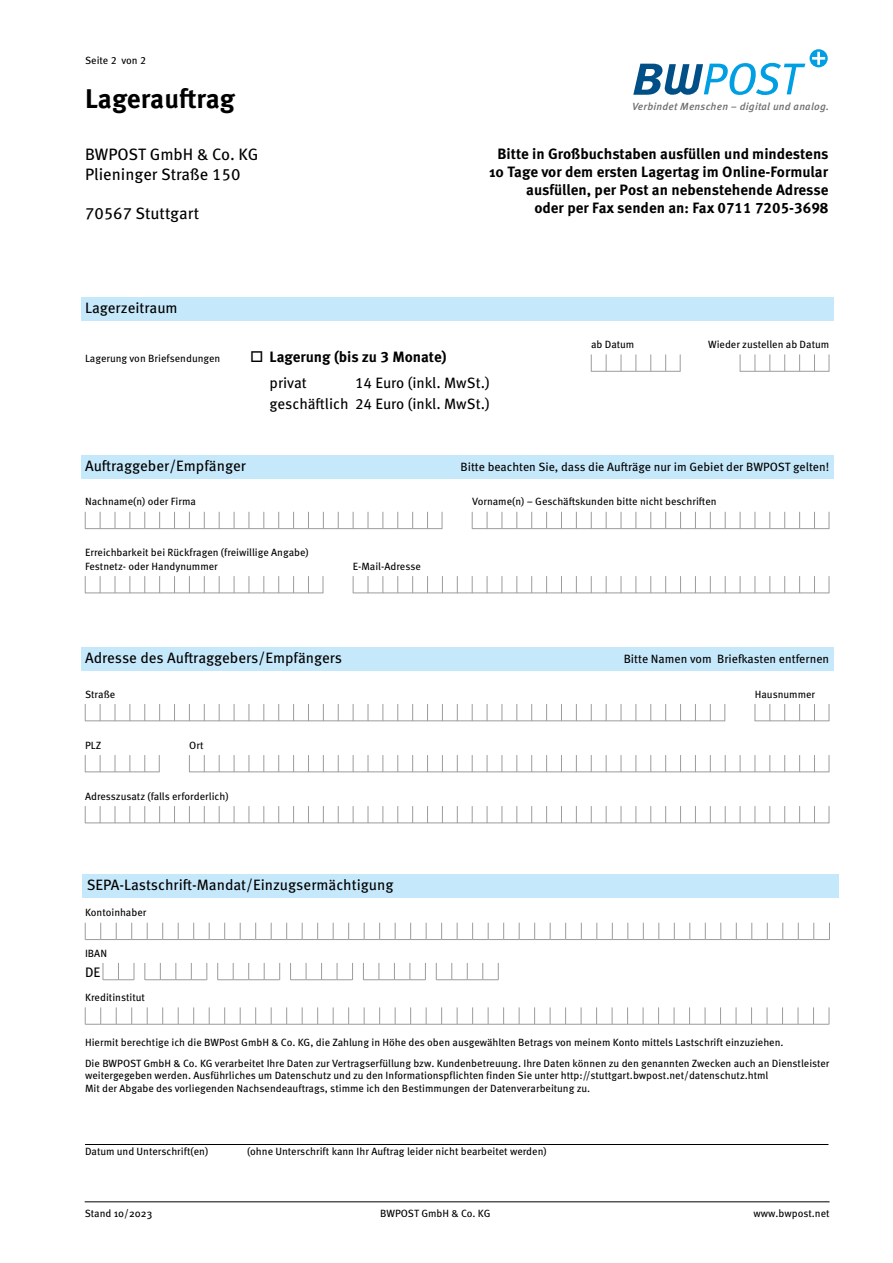
<style>
.page{position:relative;width:893px;height:1263px;background:#fff}
.page>*{position:absolute;margin:0;border:0;box-sizing:border-box;transform-origin:0 0}
.t1{font:700 27px "Meta Pro";color:#000}
.t2{font:16.5px "Meta Pro";color:#000}
.t3{font:700 15px/18px "Meta Pro";color:#000;text-align:right}
.t4{font:15px "Meta Pro";color:#000}
.t5{font:13.8px "Meta Pro";color:#000}
.t6{font:12px "Meta Pro";color:#000}
.t7{font:10.5px/12.6px "Meta Pro";color:#000}
.t8{font:italic 500 10.35px "Meta";letter-spacing:.03em;color:#6e6e6e}
.s1{font-style:inherit}
</style>
<div class="page">
<div style="left:81px;top:647px;width:752px;height:24px;background:#c6e8fb"></div>
<svg style="left:85px;top:755px;width:75px;height:18px"></svg>
<svg style="left:85px;top:806px;width:745px;height:18px"></svg>
<svg style="left:189px;top:755px;width:641px;height:18px"></svg>
<svg style="left:85px;top:704px;width:641px;height:18px"></svg>
<svg style="left:755px;top:704px;width:75px;height:18px"></svg>
<div style="left:81px;top:455px;width:752px;height:23px;background:#c6e8fb"></div>
<svg style="left:85px;top:576px;width:239px;height:18px"></svg>
<svg style="left:353px;top:576px;width:477px;height:18px"></svg>
<svg style="left:472px;top:512px;width:358px;height:17px"></svg>
<svg style="left:85px;top:512px;width:358px;height:17px"></svg>
<div style="left:81px;top:298px;width:752px;height:23px;background:#c6e8fb"></div>
<svg style="left:591px;top:354px;width:90px;height:18px"></svg>
<svg style="left:740px;top:354px;width:90px;height:18px"></svg>
<hr style="left:85px;top:1201px;width:744px;height:1px;background:#000">
<svg style="left:810px;top:49px;width:18px;height:18px"></svg>
<svg style="left:812px;top:52px;width:13px;height:13px"></svg>
<svg style="left:633px;top:63px;width:172px;height:32px"></svg>
<div style="left:82px;top:874px;width:756px;height:24px;background:#c6e8fb"></div>
<hr style="left:85px;top:1144px;width:743px;height:1px;background:#000">
<svg style="left:85px;top:923px;width:745px;height:17px"></svg>
<svg style="left:103px;top:963px;width:32px;height:17px"></svg>
<svg style="left:145px;top:963px;width:63px;height:17px"></svg>
<svg style="left:217px;top:963px;width:63px;height:17px"></svg>
<svg style="left:290px;top:963px;width:63px;height:17px"></svg>
<svg style="left:363px;top:963px;width:63px;height:17px"></svg>
<svg style="left:436px;top:963px;width:63px;height:17px"></svg>
<svg style="left:85px;top:1007px;width:745px;height:18px"></svg>
<p class="t7" style="left:85px;top:53px;width:62px">Seite 2 von 2</p>
<p class="t1" style="left:85px;top:77px;width:152px">Lagerauftrag</p>
<p class="t2" style="left:85px;top:141px;width:175px">BWPOST GmbH &amp; Co. KG</p>
<p class="t2" style="left:85px;top:161px;width:157px">Plieninger Straße 150</p>
<p class="t2" style="left:85px;top:201px;width:116px">70567 Stuttgart</p>
<p class="t8" style="left:632px;top:101px;width:199px">Verbindet Menschen – digital und analog.</p>
<p class="t3" style="left:489px;top:144px;width:341px">Bitte in Großbuchstaben ausfüllen und mindestens <span class="s1">10</span> Tage vor dem ersten Lagertag im Online-Formular ausfüllen, per Post an nebenstehende Adresse<br>oder per Fax senden an: Fax 0711 7205-3698</p>
<p class="t4" style="left:85px;top:297px;width:94px">Lagerzeitraum</p>
<p class="t7" style="left:85px;top:351px;width:137px">Lagerung von Briefsendungen</p>
<p class="t3" style="left:250px;top:347px;width:198px">□ Lagerung (bis zu 3 Monate)</p>
<p class="t4" style="left:270px;top:371px;width:39px">privat</p>
<p class="t4" style="left:355px;top:371px;width:136px">14 Euro (inkl. MwSt.)</p>
<p class="t4" style="left:270px;top:392px;width:222px">geschäftlich 24 Euro (inkl. MwSt.)</p>
<p class="t7" style="left:591px;top:337px;width:45px">ab Datum</p>
<p class="t7" style="left:708px;top:337px;width:122px">Wieder zustellen ab Datum</p>
<p class="t4" style="left:85px;top:454px;width:162px">Auftraggeber/Empfänger</p>
<p class="t6" style="left:460px;top:457px;width:370px">Bitte beachten Sie, dass die Aufträge nur im Gebiet der BWPOST gelten!</p>
<p class="t7" style="left:85px;top:495px;width:112px">Nachname(n) oder Firma</p>
<p class="t7" style="left:472px;top:495px;width:246px">Vorname(n) – Geschäftskunden bitte nicht beschriften</p>
<p class="t7" style="left:85px;top:546px;width:225px">Erreichbarkeit bei Rückfragen (freiwillige Angabe)</p>
<p class="t7" style="left:85px;top:559px;width:134px">Festnetz- oder Handynummer</p>
<p class="t7" style="left:353px;top:559px;width:69px">E-Mail-Adresse</p>
<p class="t4" style="left:85px;top:646px;width:259px">Adresse des Auftraggebers/Empfängers</p>
<p class="t6" style="left:624px;top:649px;width:207px">Bitte Namen vom Briefkasten entfernen</p>
<p class="t7" style="left:85px;top:687px;width:32px">Straße</p>
<p class="t7" style="left:755px;top:687px;width:62px">Hausnummer</p>
<p class="t7" style="left:85px;top:738px;width:18px">PLZ</p>
<p class="t7" style="left:189px;top:738px;width:16px">Ort</p>
<p class="t7" style="left:85px;top:789px;width:145px">Adresszusatz (falls erforderlich)</p>
<p class="t4" style="left:87px;top:873px;width:308px">SEPA-Lastschrift-Mandat/Einzugsermächtigung</p>
<p class="t7" style="left:85px;top:906px;width:63px">Kontoinhaber</p>
<p class="t7" style="left:85px;top:946px;width:24px">IBAN</p>
<p class="t5" style="left:85px;top:961px;width:17px">DE</p>
<p class="t7" style="left:85px;top:990px;width:61px">Kreditinstitut</p>
<p class="t7" style="left:85px;top:1035px;width:700px">Hiermit berechtige ich die BWPost GmbH &amp; Co. KG, die Zahlung in Höhe des oben ausgewählten Betrags von meinem Konto mittels Lastschrift einzuziehen.</p>
<p class="t7" style="left:85px;top:1056px;width:746px">Die BWPOST GmbH &amp; Co. KG verarbeitet Ihre Daten zur Vertragserfüllung bzw. Kundenbetreuung. Ihre Daten können zu den genannten Zwecken auch an Dienstleister weitergegeben werden. Ausführliches um Datenschutz und zu den Informationspflichten finden Sie unter http://stuttgart.bwpost.net/datenschutz.html<br>Mit der Abgabe des vorliegenden Nachsendeauftrags, stimme ich den Bestimmungen der Datenverarbeitung zu.</p>
<p class="t7" style="left:85px;top:1145px;width:125px">Datum und Unterschrift(en)</p>
<p class="t7" style="left:247px;top:1145px;width:301px">(ohne Unterschrift kann Ihr Auftrag leider nicht bearbeitet werden)</p>
<p class="t7" style="left:85px;top:1206px;width:69px">Stand 10/2023</p>
<p class="t7" style="left:380px;top:1206px;width:112px">BWPOST GmbH &amp; Co. KG</p>
<p class="t7" style="left:753px;top:1206px;width:78px">www.bwpost.net</p>
</div>
